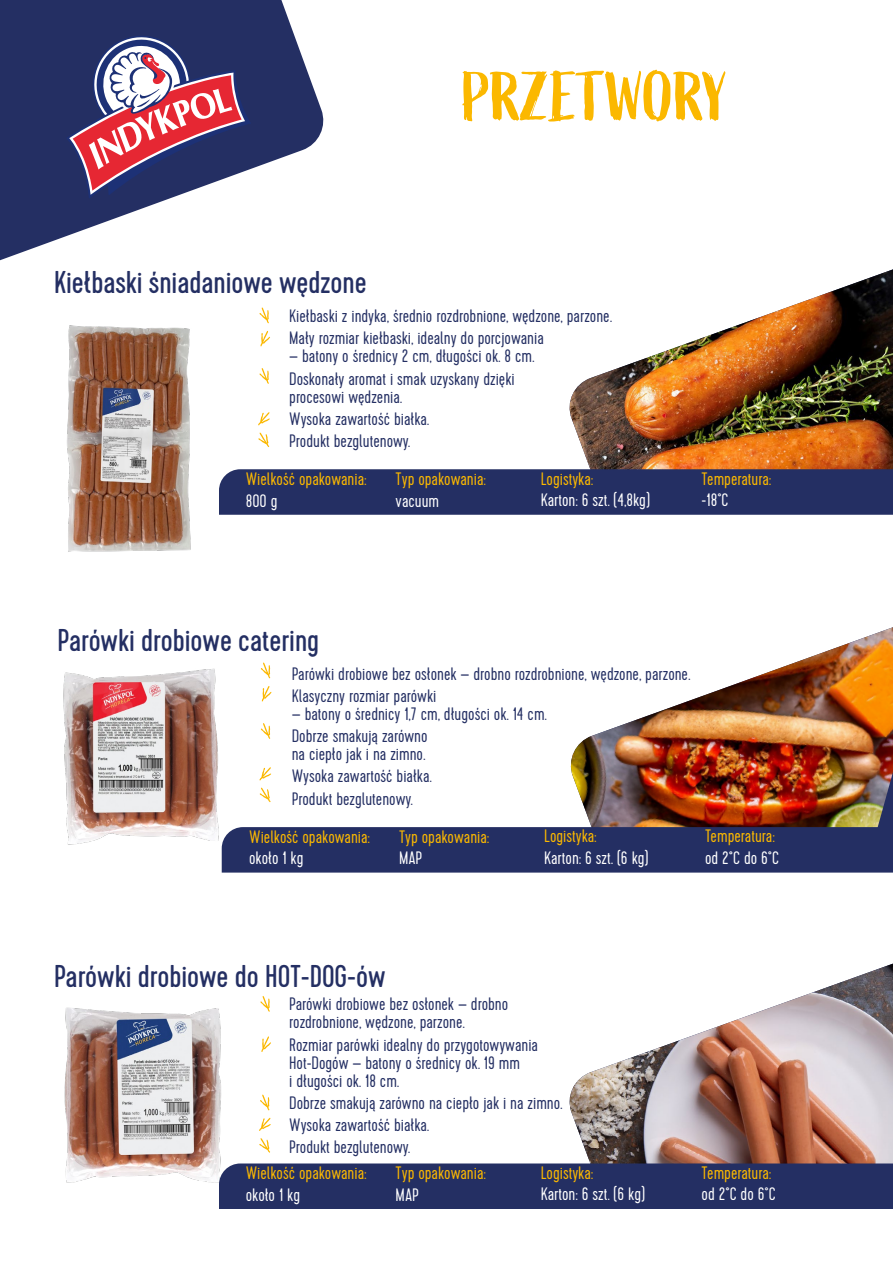
<style>
.page{position:relative;width:893px;height:1263px;background:#fff}
.page>*{position:absolute;margin:0;border:0;box-sizing:border-box;transform-origin:0 0}
.t1{font:69px "Active";letter-spacing:-.01em;color:#fbb800}
.t2{font:31.5px "Cervo";color:#242f63}
.t3{font:300 18px/22.2px "Cervo";color:#242f63}
.t4{font:300 18px "Cervo";color:#fbb800}
.t5{font:300 18px "Cervo";color:#fff}
</style>
<div class="page">
<img style="left:64px;top:1007px;width:157px;height:176px">
<img style="left:569px;top:269px;width:324px;height:200px">
<div style="left:228px;top:469px;width:665px;height:46px;background:#242f63"></div>
<img style="left:67px;top:325px;width:161px;height:227px">
<img style="left:570px;top:627px;width:323px;height:200px">
<div style="left:222px;top:827px;width:671px;height:45px;background:#242f63"></div>
<img style="left:569px;top:964px;width:324px;height:199px">
<div style="left:219px;top:1163px;width:674px;height:46px;background:#242f63"></div>
<img style="left:63px;top:668px;width:173px;height:185px">
<svg style="left:259px;top:307px;width:10px;height:16px"></svg>
<svg style="left:260px;top:331px;width:10px;height:16px"></svg>
<svg style="left:259px;top:368px;width:10px;height:16px"></svg>
<svg style="left:258px;top:412px;width:12px;height:13px"></svg>
<svg style="left:258px;top:432px;width:11px;height:15px"></svg>
<svg style="left:261px;top:662px;width:9px;height:16px"></svg>
<svg style="left:262px;top:686px;width:10px;height:16px"></svg>
<svg style="left:261px;top:723px;width:9px;height:16px"></svg>
<svg style="left:259px;top:767px;width:12px;height:14px"></svg>
<svg style="left:260px;top:787px;width:11px;height:15px"></svg>
<svg style="left:260px;top:996px;width:10px;height:16px"></svg>
<svg style="left:261px;top:1036px;width:10px;height:16px"></svg>
<svg style="left:260px;top:1094px;width:10px;height:16px"></svg>
<svg style="left:259px;top:1117px;width:12px;height:14px"></svg>
<svg style="left:259px;top:1138px;width:11px;height:15px"></svg>
<svg style="left:0;top:0;width:324px;height:260px;fill:#242f63"></svg>
<svg style="left:41px;top:7px;width:220px;height:195px;background:#665178"></svg>
<h1 class="t1" style="left:463px;top:58px;width:267px">PRZETWORY</h1>
<h2 class="t2" style="left:54px;top:264px;width:314px">Kiełbaski śniadaniowe wędzone</h2>
<p class="t3" style="left:289px;top:306px;width:324px">Kiełbaski z indyka, średnio rozdrobnione, wędzone, parzone.<br>Mały rozmiar kiełbaski, idealny do porcjowania</p>
<p class="t3" style="left:289px;top:346px;width:247px">– batony o średnicy 2 cm, długości ok. 8 cm.<br>Doskonały aromat i smak uzyskany dzięki</p>
<p class="t3" style="left:289px;top:386px;width:142px">procesowi wędzenia.<br>Wysoka zawartość białka.<br>Produkt bezglutenowy.</p>
<p class="t4" style="left:246px;top:469px;width:122px">Wielkość opakowania:</p>
<p class="t5" style="left:246px;top:490px;width:33px">800 g</p>
<p class="t4" style="left:541px;top:468px;width:54px">Logistyka:</p>
<p class="t5" style="left:541px;top:490px;width:111px">Karton: 6 szt. (4,8kg)</p>
<p class="t4" style="left:396px;top:469px;width:92px">Typ opakowania:</p>
<p class="t5" style="left:396px;top:490px;width:45px">vacuum</p>
<p class="t4" style="left:702px;top:468px;width:71px">Temperatura:</p>
<p class="t5" style="left:702px;top:490px;width:28px">-18°C</p>
<h2 class="t2" style="left:57px;top:622px;width:263px">Parówki drobiowe catering</h2>
<p class="t3" style="left:292px;top:663px;width:400px">Parówki drobiowe bez osłonek – drobno rozdrobnione, wędzone, parzone.<br>Klasyczny rozmiar parówki</p>
<p class="t3" style="left:292px;top:703px;width:257px">– batony o średnicy 1,7 cm, długości ok. 14 cm.<br>Dobrze smakują zarówno</p>
<p class="t3" style="left:292px;top:744px;width:142px">na ciepło jak i na zimno.<br>Wysoka zawartość białka.<br>Produkt bezglutenowy.</p>
<p class="t4" style="left:249px;top:827px;width:122px">Wielkość opakowania:</p>
<p class="t5" style="left:249px;top:848px;width:56px">około 1 kg</p>
<p class="t4" style="left:544px;top:826px;width:54px">Logistyka:</p>
<p class="t5" style="left:544px;top:848px;width:106px">Karton: 6 szt. (6 kg)</p>
<p class="t4" style="left:399px;top:827px;width:92px">Typ opakowania:</p>
<p class="t5" style="left:399px;top:848px;width:25px">MAP</p>
<p class="t4" style="left:705px;top:826px;width:71px">Temperatura:</p>
<p class="t5" style="left:705px;top:848px;width:76px">od 2°C do 6°C</p>
<h2 class="t2" style="left:54px;top:958px;width:333px">Parówki drobiowe do HOT-DOG-ów</h2>
<p class="t3" style="left:289px;top:996px;width:221px;line-height:18px">Parówki drobiowe bez osłonek – drobno rozdrobnione, wędzone, parzone.</p>
<p class="t3" style="left:289px;top:1036px;width:250px;line-height:18px">Rozmiar parówki idealny do przygotowywania<br>Hot-Dogów – batony o średnicy ok. 19 mm<br>i długości ok. 18 cm.</p>
<p class="t3" style="left:289px;top:1092px;width:275px">Dobrze smakują zarówno na ciepło jak i na zimno.<br>Wysoka zawartość białka.<br>Produkt bezglutenowy.</p>
<p class="t4" style="left:246px;top:1163px;width:122px">Wielkość opakowania:</p>
<p class="t5" style="left:246px;top:1185px;width:56px">około 1 kg</p>
<p class="t4" style="left:541px;top:1163px;width:54px">Logistyka:</p>
<p class="t5" style="left:541px;top:1184px;width:106px">Karton: 6 szt. (6 kg)</p>
<p class="t4" style="left:396px;top:1163px;width:92px">Typ opakowania:</p>
<p class="t5" style="left:396px;top:1185px;width:25px">MAP</p>
<p class="t4" style="left:702px;top:1163px;width:71px">Temperatura:</p>
<p class="t5" style="left:702px;top:1184px;width:76px">od 2°C do 6°C</p>
</div>
